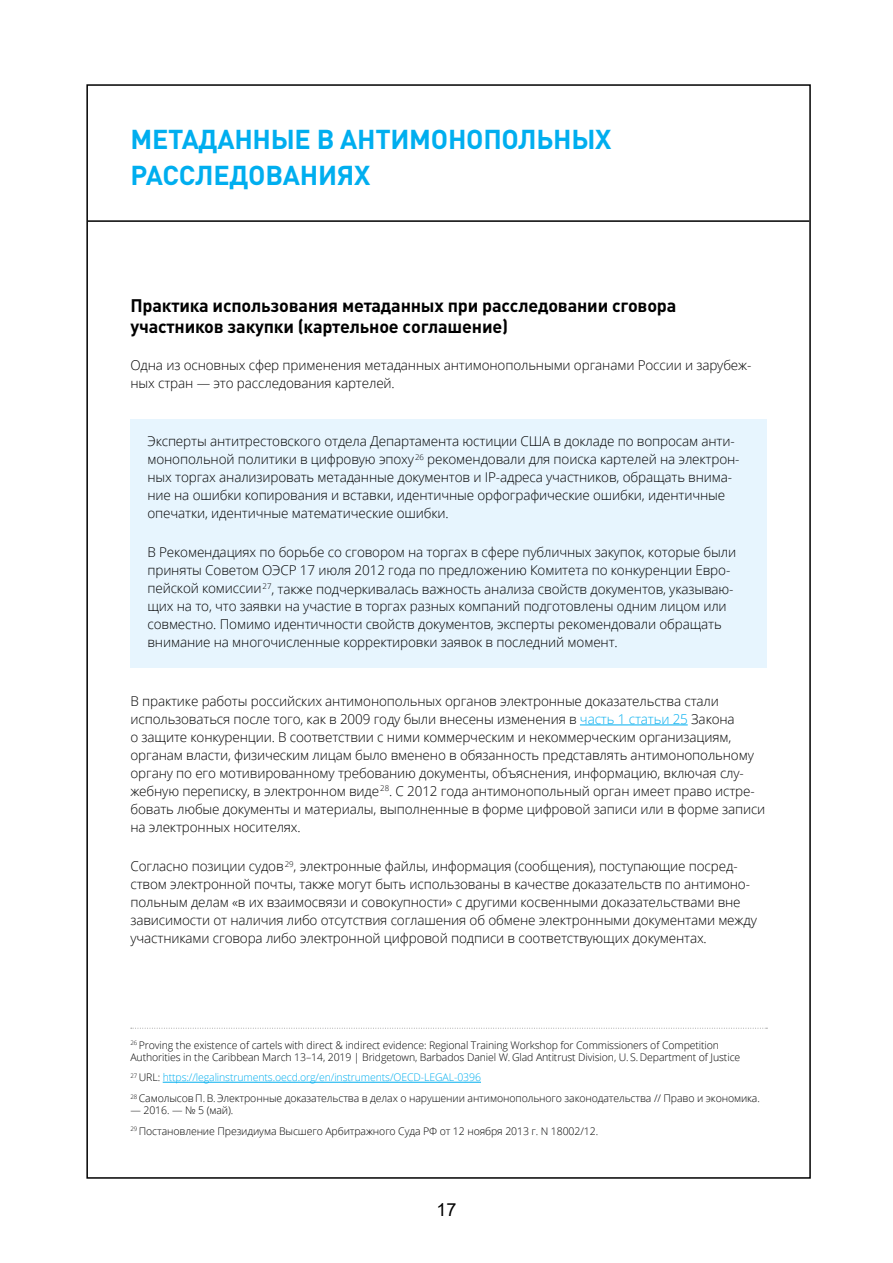
<style>
.page{position:relative;width:893px;height:1263px;background:#fff}
.page>*{position:absolute;margin:0;border:0;box-sizing:border-box;transform-origin:0 0}
.t1{font:700 27px/36px "DIN Pro";letter-spacing:-.01em;color:#00aeef}
.t2{font:700 18px/20.7px "DIN Pro";letter-spacing:-.01em;color:#000}
.t3{font:18px "Arial";color:#000}
.t4{font:300 13.5px/18px "Open Sans";letter-spacing:-.01em;color:#000}
.t5{font:300 10.5px/20.5px "Open Sans";letter-spacing:-.01em;color:#000}
.s1{color:#00aeef}
</style>
<div class="page">
<hr style="left:88px;top:220px;width:721px;height:2px;background:#000">
<svg style="left:131px;top:1028px;width:636px;height:1px"></svg>
<hr style="left:163px;top:1082px;width:318px;height:1px;background:#00aeef">
<div style="left:130px;top:419px;width:637px;height:119px;background:#e7f5fe"></div>
<div style="left:130px;top:530px;width:637px;height:138px;background:#e7f5fe"></div>
<hr style="left:580px;top:724px;width:108px;height:1px;background:#00aeef">
<h1 class="t1" style="left:130px;top:120px;width:483px">МЕТАДАННЫЕ В АНТИМОНОПОЛЬНЫХ<br>РАССЛЕДОВАНИЯХ</h1>
<h2 class="t2" style="left:130px;top:294px;width:547px">Практика использования метаданных при расследовании сговора участников закупки (картельное соглашение)</h2>
<p class="t4" style="left:130px;top:356px;width:622px">Одна из основных сфер применения метаданных антимонопольными органами России и зарубеж&shy;ных стран — это расследования картелей.</p>
<p class="t4" style="left:147px;top:432px;width:594px">Эксперты антитрестовского отдела Департамента юстиции США в докладе по вопросам анти&shy;монопольной политики в цифровую эпоху <sup>26</sup> рекомендовали для поиска картелей на электрон&shy;ных торгах анализировать метаданные документов и IP-адреса участников, обращать внима&shy;ние на ошибки копирования и вставки, идентичные орфографические ошибки, идентичные опечатки, идентичные математические ошибки.</p>
<p class="t4" style="left:147px;top:543px;width:590px">В Рекомендациях по борьбе со сговором на торгах в сфере публичных закупок, которые были приняты Советом ОЭСР 17 июля 2012 года по предложению Комитета по конкуренции Евро&shy;пейской комиссии <sup>27</sup>, также подчеркивалась важность анализа свойств документов, указываю&shy;щих на то, что заявки на участие в торгах разных компаний подготовлены одним лицом или совместно. Помимо идентичности свойств документов, эксперты рекомендовали обращать внимание на многочисленные корректировки заявок в последний момент.</p>
<p class="t4" style="left:130px;top:692px;width:636px">В практике работы российских антимонопольных органов электронные доказательства стали использоваться после того, как в 2009 году были внесены изменения в <span class="s1">часть 1 статьи 25</span> Закона<br>о защите конкуренции. В соответствии с ними коммерческим и некоммерческим организациям, органам власти, физическим лицам было вменено в обязанность представлять антимонопольному органу по его мотивированному требованию документы, объяснения, информацию, включая слу&shy;жебную переписку, в электронном виде <sup>28</sup>. С 2012 года антимонопольный орган имеет право истре&shy;бовать любые документы и материалы, выполненные в форме цифровой записи или в форме записи на электронных носителях.</p>
<p class="t4" style="left:130px;top:857px;width:628px">Согласно позиции судов <sup>29</sup>, электронные файлы, информация (сообщения), поступающие посред&shy;ством электронной почты, также могут быть использованы в качестве доказательств по антимоно&shy;польным делам «в их взаимосвязи и совокупности» с другими косвенными доказательствами вне зависимости от наличия либо отсутствия соглашения об обмене электронными документами между участниками сговора либо электронной цифровой подписи в соответствующих документах.</p>
<p class="t5" style="left:130px;top:1038px;width:611px;line-height:12.1px"><sup>26</sup> Proving the existence of cartels with direct &amp; indirect evidence: Regional Training Workshop for Commissioners of Competition<br>Authorities in the Caribbean March 13–14, 2019 | Bridgetown, Barbados Daniel W. Glad Antitrust Division, U. S. Department of Justice</p>
<p class="t5" style="left:130px;top:1067px;width:631px"><sup>27</sup> URL: <span class="s1">https://legalinstruments.oecd.org/en/instruments/OECD-LEGAL‑0396<br></span><sup>28</sup> Самолысов П. В. Электронные доказательства в делах о нарушении антимонопольного законодательства // Право и экономика.</p>
<p class="t5" style="left:130px;top:1100px;width:469px">— 2016. — № 5 (май).<br><sup>29</sup> Постановление Президиума Высшего Арбитражного Суда РФ от 12 ноября 2013 г. N 18002/12.</p>
<h2 class="t3" style="left:436px;top:1197px;width:22px">17</h2>
</div>
